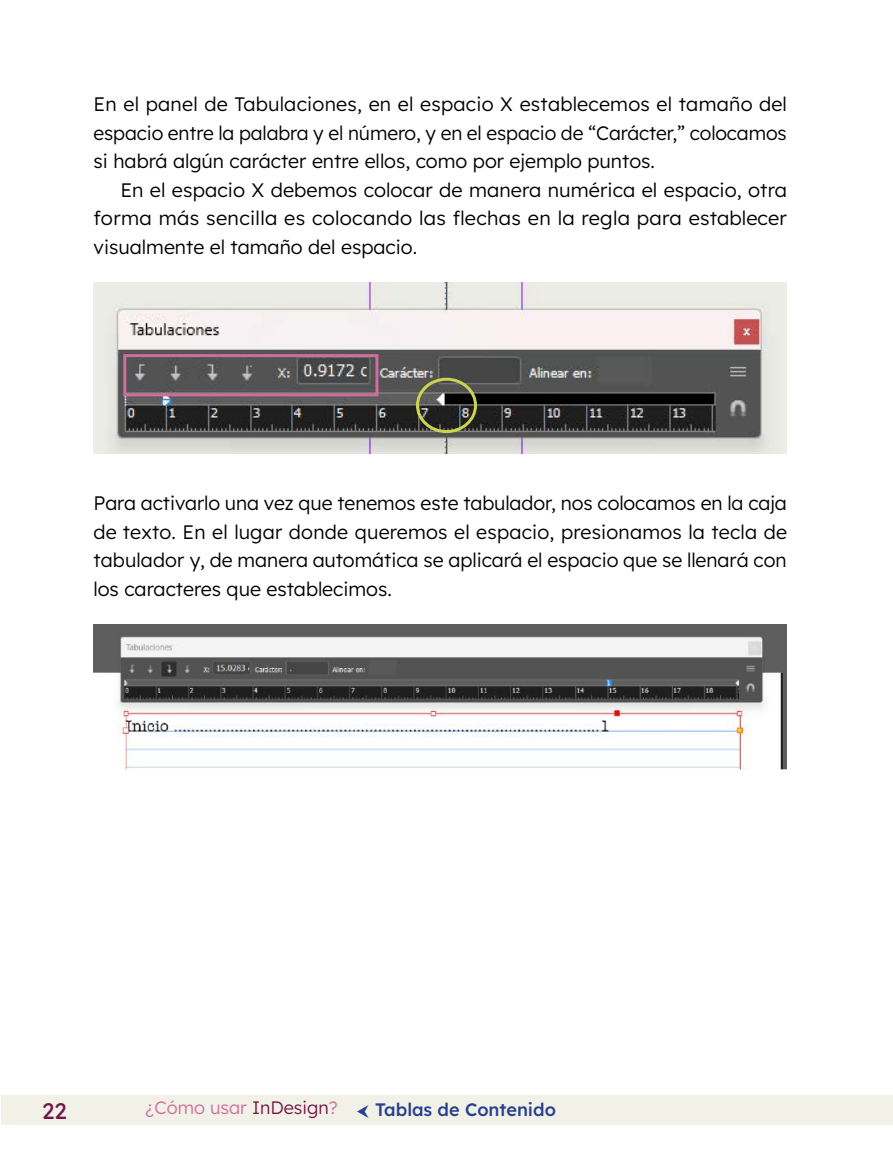
<style>
.page{position:relative;width:893px;height:1149px;background:#fff}
.page>*{position:absolute;margin:0;border:0;box-sizing:border-box;transform-origin:0 0}
.t1{font:22.5px "Lexend";color:#721747}
.t2{font:300 19.5px/28.5px "Lexend";color:#000;text-align:justify}
.t3{font:300 18px "Lexend";color:#d16c9e}
.t4{font:500 18px "Lexend";color:#25408f}
.s1{color:#721747}
</style>
<div class="page">
<div style="left:1px;top:1094px;width:891px;height:29px;background:#f2f1e8"></div>
<img style="left:94px;top:282px;width:693px;height:171px">
<div style="left:123px;top:354px;width:255px;height:42px;border:3px solid #d16c9e"></div>
<div style="left:416px;top:377px;width:61px;height:56px;border:3px solid #cad44d;border-radius:50%"></div>
<img style="left:94px;top:624px;width:693px;height:146px">
<p class="t2" style="left:94px;top:89px;width:695px">En el panel de Tabulaciones, en el espacio X establecemos el tamaño del espacio entre la palabra y el nú mero, y en el espacio de “Carácter,” colocamos si habrá algún carácter entre ellos, como por ejemplo puntos.</p>
<p class="t2" style="left:94px;top:174px;width:695px;text-indent:27px">En el espacio X debemos colocar de manera numérica el espacio, otra forma más sencilla es colocando las flechas en la regla para establecer visualmente el tamaño del espacio.</p>
<p class="t2" style="left:94px;top:488px;width:695px">Para activarlo una vez que tenemos este tabulador, nos colocamos en la caja de texto. En el lugar donde queremos el espacio, presionamos la tecla de tabulador y, de manera automática se aplicará el espacio que se llenará con los caracteres que establecimos.</p>
<p class="t1" style="left:42px;top:1094px;width:26px">22</p>
<p class="t3" style="left:146px;top:1093px;width:194px">¿Cómo usar <span class="s1">InDesign</span>?</p>
<p class="t4" style="left:375px;top:1095px;width:182px">Tablas de Contenido</p>
</div>
